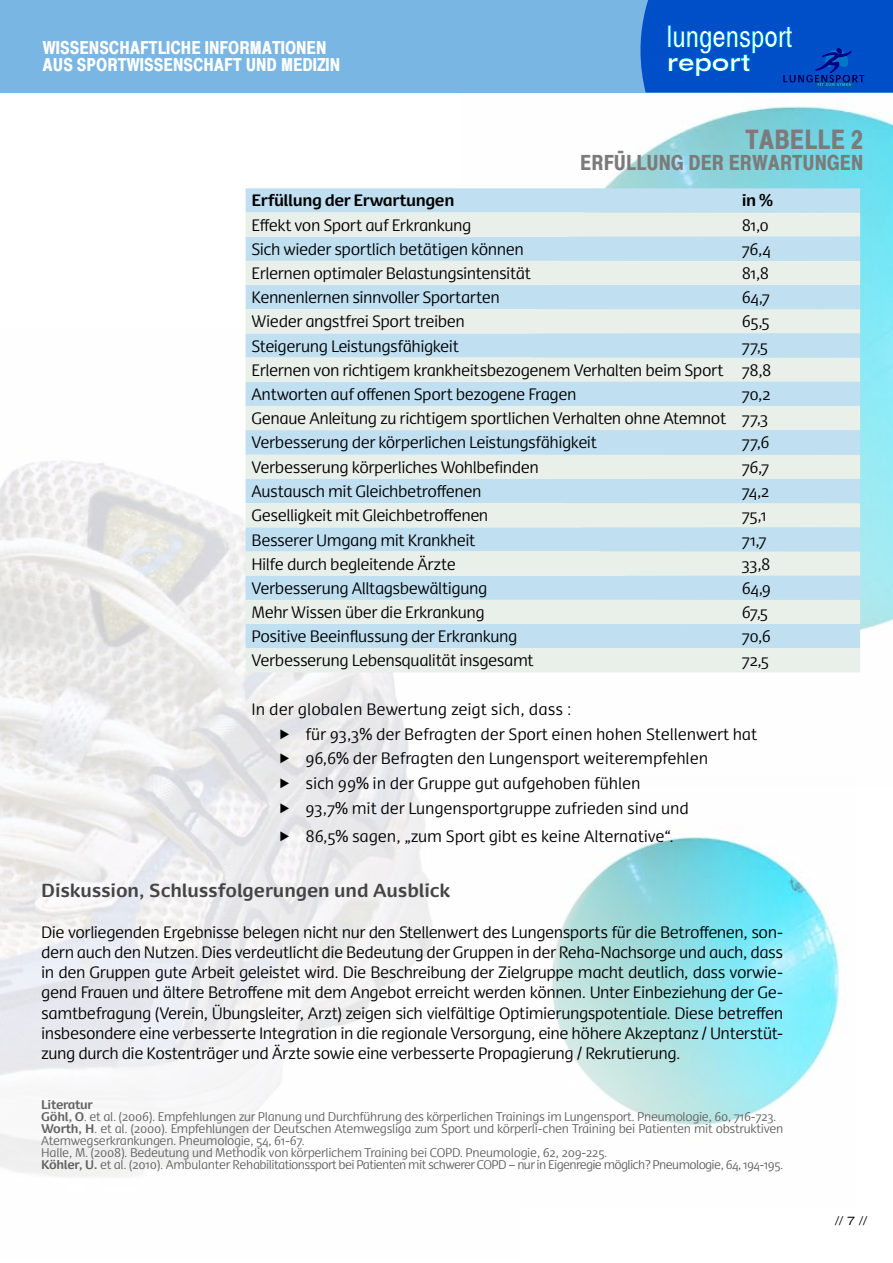
<style>
.page{position:relative;width:893px;height:1263px;background:#fff}
.page>*{position:absolute;margin:0;border:0;box-sizing:border-box;transform-origin:0 0}
.t1{font:30px "Xerox Sans Serif Narrow FC";color:#fff}
.t2{font:700 27px "Xerox Sans Serif Narrow FC";color:#7c7b7b}
.t3{font:700 24px "Xerox Sans Serif Wide FC";color:#fff}
.t4{font:700 21px "Xerox Sans Serif Narrow FC";color:#7c7b7b}
.t5{font:700 18px/16.5px "Xerox Sans Serif Narrow FC";color:#fff}
.t6{font:700 18px "Dancer Pro";letter-spacing:-.01em;color:#454444}
.t7{font:300 15.75px/20.2px "Dancer Pro";letter-spacing:-.03em;color:#000}
.t8{font:300 15.75px/24.8px "Dancer Pro";letter-spacing:-.01em;color:#000}
.t9{font:700 15.75px "Dancer Pro";letter-spacing:-.03em;color:#000}
.t10{font:300 12px/12px "Dancer Pro";letter-spacing:-.025em;color:#616160}
.t11{font:12px "Xerox Sans Serif Wide FC";color:#000}
.s1{font-weight:700}
</style>
<div class="page">
<img style="left:459px;top:92px;width:434px;height:541px">
<div style="left:0;top:0;width:893px;height:92px;background:#7ab6e3"></div>
<div style="left:640px;top:0;width:253px;height:92px;background:#004ec8"></div>
<img style="left:0;top:333px;width:432px;height:844px">
<img style="left:552px;top:837px;width:288px;height:288px">
<div style="left:246px;top:188px;width:614px;height:24px;background:#c0dff1"></div>
<svg style="left:246px;top:212px;width:614px;height:460px;background:#d5e7ec"></svg>
<svg style="left:280px;top:729px;width:9px;height:10px"></svg>
<svg style="left:280px;top:754px;width:9px;height:10px"></svg>
<svg style="left:280px;top:778px;width:9px;height:10px"></svg>
<svg style="left:280px;top:803px;width:9px;height:10px"></svg>
<svg style="left:280px;top:831px;width:9px;height:10px"></svg>
<p class="t5" style="left:43px;top:40px;width:299px">WISSENSCHAFTLICHE INFORMATIONEN<br>AUS SPORTWISSENSCHAFT UND MEDIZIN</p>
<h1 class="t1" style="left:667px;top:19px;width:127px">lungensport</h1>
<h3 class="t3" style="left:667px;top:48px;width:85px">report</h3>
<h2 class="t2" style="left:745px;top:123px;width:119px">TABELLE 2</h2>
<h3 class="t4" style="left:580px;top:149px;width:284px">ERFÜLLUNG DER ERWARTUNGEN</h3>
<p class="t9" style="left:252px;top:189px;width:204px">Erfüllung der Erwartungen</p>
<p class="t9" style="left:742px;top:189px;width:33px">in %</p>
<p class="t7" style="left:252px;top:214px;width:221px">Effekt von Sport auf Erkrankung</p>
<p class="t7" style="left:742px;top:214px;width:29px">81,0</p>
<p class="t7" style="left:252px;top:238px;width:274px">Sich wieder sportlich betätigen können</p>
<p class="t7" style="left:742px;top:238px;width:31px">76,4</p>
<p class="t7" style="left:252px;top:262px;width:281px">Erlernen optimaler Belastungsintensität</p>
<p class="t7" style="left:742px;top:262px;width:29px">81,8</p>
<p class="t7" style="left:252px;top:287px;width:250px">Kennenlernen sinnvoller Sportarten</p>
<p class="t7" style="left:742px;top:287px;width:30px">64,7</p>
<p class="t7" style="left:252px;top:311px;width:215px">Wieder angstfrei Sport treiben</p>
<p class="t7" style="left:742px;top:311px;width:29px">65,5</p>
<p class="t7" style="left:252px;top:335px;width:209px">Steigerung Leistungsfähigkeit</p>
<p class="t7" style="left:252px;top:333px;width:521px;line-height:24.2px;text-indent:490px">77,5<br>Erlernen von richtigem krankheitsbezogenem Verhalten beim Sport 78,8<br>Antworten auf offenen Sport bezogene Fragen</p>
<p class="t7" style="left:252px;top:381px;width:521px;line-height:24.2px;text-indent:490px">70,2<br>Genaue Anleitung zu richtigem sportlichen Verhalten ohne Atemnot 77,3<br>Verbesserung der körperlichen Leistungsfähigkeit</p>
<p class="t7" style="left:742px;top:432px;width:29px">77,6</p>
<p class="t7" style="left:252px;top:456px;width:289px">Verbesserung körperliches Wohlbefinden</p>
<p class="t7" style="left:742px;top:456px;width:29px">76,7</p>
<p class="t7" style="left:252px;top:480px;width:231px">Austausch mit Gleichbetroffenen</p>
<p class="t7" style="left:742px;top:480px;width:29px">74,2</p>
<p class="t7" style="left:252px;top:505px;width:238px">Geselligkeit mit Gleichbetroffenen</p>
<p class="t7" style="left:742px;top:505px;width:26px">75,1</p>
<p class="t7" style="left:252px;top:529px;width:225px">Besserer Umgang mit Krankheit</p>
<p class="t7" style="left:742px;top:529px;width:26px">71,7</p>
<p class="t7" style="left:252px;top:553px;width:206px">Hilfe durch begleitende Ärzte</p>
<p class="t7" style="left:742px;top:553px;width:30px">33,8</p>
<p class="t7" style="left:252px;top:577px;width:237px">Verbesserung Alltagsbewältigung</p>
<p class="t7" style="left:742px;top:577px;width:31px">64,9</p>
<p class="t7" style="left:252px;top:601px;width:235px">Mehr Wissen über die Erkrankung</p>
<p class="t7" style="left:742px;top:601px;width:28px">67,5</p>
<p class="t7" style="left:252px;top:626px;width:267px">Positive Beeinflussung der Erkrankung</p>
<p class="t7" style="left:742px;top:626px;width:31px">70,6</p>
<p class="t7" style="left:252px;top:650px;width:284px">Verbesserung Lebensqualität insgesamt</p>
<p class="t7" style="left:742px;top:650px;width:28px">72,5</p>
<p class="t8" style="left:306px;top:696px;width:453px;text-indent:-54px">In der globalen Bewertung zeigt sich, dass :<br>für 93,3% der Befragten der Sport einen hohen Stellenwert hat 96,6% der Befragten den Lungensport weiterempfehlen<br>sich 99% in der Gruppe gut aufgehoben fühlen<br>93,7% mit der Lungensportgruppe zufrieden sind und</p>
<p class="t8" style="left:306px;top:823px;width:370px">86,5% sagen, „zum Sport gibt es keine Alternative“.</p>
<p class="t6" style="left:41px;top:877px;width:410px">Diskussion, Schlussfolgerungen und Ausblick</p>
<p class="t7" style="left:41px;top:921px;width:743px;text-align:justify">Die vorliegenden Ergebnisse belegen nicht nur den Stellenwert des Lungensports für die Betroffenen, son&shy;dern auch den Nutzen. Dies verdeutlicht die Bedeutung der Gruppen in der Reha-Nachsorge und auch, dass in den Gruppen gute Arbeit geleistet wird. Die Beschreibung der Zielgruppe macht deutlich, dass vorwie&shy;gend Frauen und ältere Betroffene mit dem Angebot erreicht werden können. Unter Einbeziehung der Ge&shy;samtbefragung (Verein, Übungsleiter, Arzt) zeigen sich vielfältige Optimierungspotentiale. Diese betreffen insbesondere eine verbesserte Integration in die regionale Versorgung, eine höhere Akzeptanz / Unterstüt&shy;zung durch die Kostenträger und Ärzte sowie eine verbesserte Propagierung / Rekrutierung.</p>
<p class="t10" style="left:41px;top:1097px;width:743px"><span class="s1">Literatur<br>Göhl, O</span>. et al. (2006). Empfehlungen zur Planung und Durchführung des körperlichen Trainings im Lungensport. Pneumologie, 60, 716-723.<br><span class="s1">Worth, H</span>. et al. (2000). Empfehlungen der Deutschen Atemwegsliga zum Sport und körperli-chen Training bei Patienten mit obstruktiven Atemwegserkrankungen. Pneumologie, 54, 61-67.<br>Halle, M. (2008). Bedeutung und Methodik von körperlichem Training bei COPD. Pneumologie, 62, 209-225.<br><span class="s1">Köhler, U.</span> et al. (2010). Ambulanter Rehabilitationssport bei Patienten mit schwerer COPD – nur in Eigenregie möglich? Pneumologie, 64, 194-195.</p>
<p class="t11" style="left:835px;top:1213px;width:34px">// 7 //</p>
</div>
